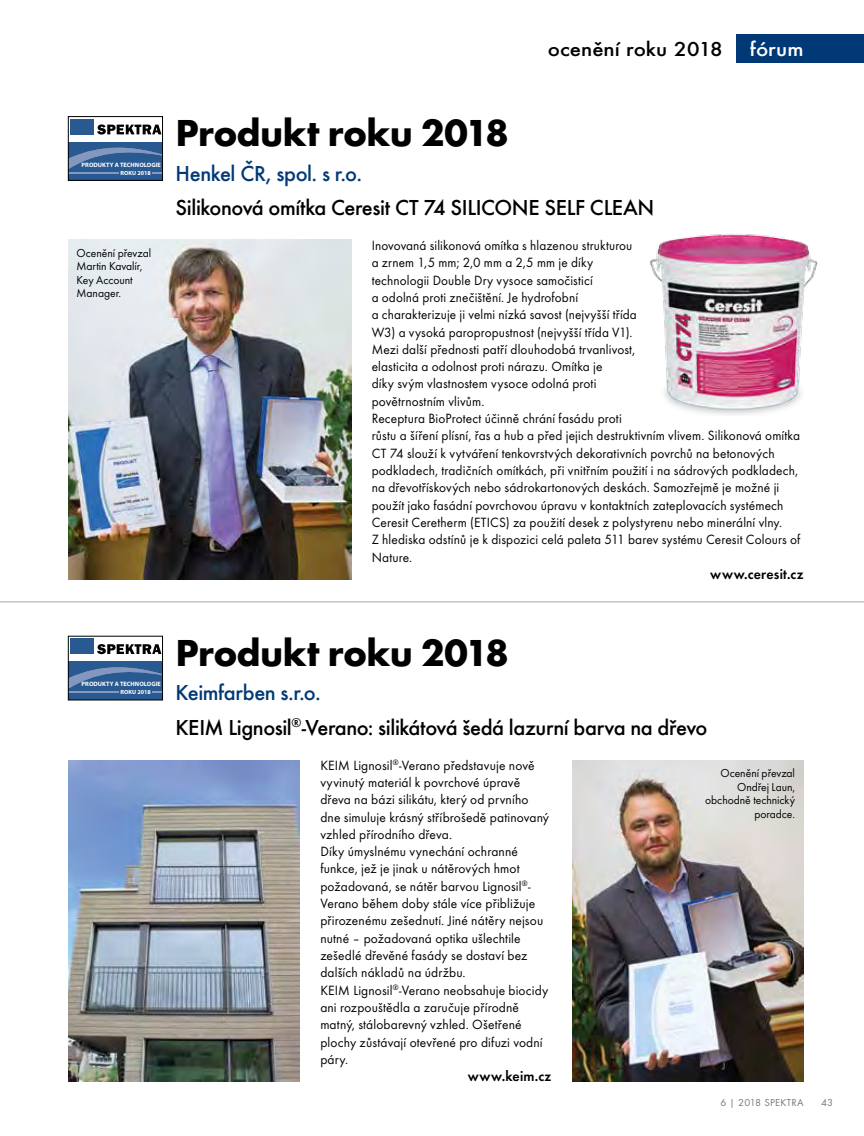
<style>
.page{position:relative;width:864px;height:1136px;background:#fff}
.page>*{position:absolute;margin:0;border:0;box-sizing:border-box;transform-origin:0 0}
.t1{font:700 39px "Futura TOT";letter-spacing:-.02em;color:#000}
.t2{font:500 22.5px/34.7px "Futura TOT";letter-spacing:-.015em;color:#000}
.t3{font:500 22.5px "Futura TOT";letter-spacing:-.02em;color:#003976}
.t4{font:500 21px "Futura TOT";color:#000;scale:1.1 1}
.t5{font:500 21px "Futura TOT";letter-spacing:.005em;color:#fff;scale:1.1 1}
.t6{font:600 14.7px "Futura TOT";letter-spacing:.015em;color:#000;scale:.95 1}
.t7{font:13.95px/17.2px "Futura TOT";letter-spacing:.01em;color:#000;scale:.95 1}
.t8{font:13.95px/17.2px "Futura TOT";letter-spacing:.01em;color:#000}
.t9{font:12px/13.5px "Futura TOT";letter-spacing:-.005em;color:#000}
.t10{font:10.5px "Futura TOT";letter-spacing:.02em;color:#77787b}
.t11{font:700 6.3px "Myriad Pro";color:#fff}
.t12{font:700 6px "Myriad Pro";color:#fff}
.s1{color:#003976}
</style>
<div class="page">
<img style="left:650px;top:234px;width:168px;height:181px">
<hr style="left:0;top:601px;width:863px;height:1px;background:#aca39b">
<div style="left:736px;top:34px;width:127px;height:29px;background:#003976"></div>
<div style="left:68px;top:661px;width:94px;height:39px;background:#285990"></div>
<svg style="left:97px;top:644px;width:64px;height:10px"></svg>
<div style="left:70px;top:638px;width:24px;height:16px;background:#285990"></div>
<svg style="left:70px;top:667px;width:91px;height:26px"></svg>
<div style="left:68px;top:636px;width:95px;height:64px;border:1px solid #000"></div>
<img style="left:572px;top:760px;width:231px;height:321px">
<img style="left:68px;top:760px;width:231px;height:320px">
<div style="left:68px;top:142px;width:94px;height:38px;background:#285990"></div>
<svg style="left:97px;top:124px;width:64px;height:10px"></svg>
<div style="left:70px;top:119px;width:24px;height:15px;background:#285990"></div>
<svg style="left:70px;top:147px;width:91px;height:27px"></svg>
<div style="left:68px;top:116px;width:95px;height:64px;border:1px solid #000"></div>
<img style="left:68px;top:240px;width:283px;height:339px">
<h3 class="t4" style="left:547px;top:37px;width:161px">ocenění roku 2018</h3>
<h3 class="t5" style="left:749px;top:37px;width:50px">fórum</h3>
<p class="t11" style="left:82px;top:161px;width:81px">PRODUKTY A TECHNOLOGIE</p>
<p class="t12" style="left:120px;top:169px;width:32px">ROKU 2018</p>
<p class="t9" style="left:77px;top:246px;width:76px">Ocenění převzal<br>Martin Kavalír,<br>Key Account<br>Manager.</p>
<h1 class="t1" style="left:175px;top:109px;width:334px">Produkt roku 2018</h1>
<h2 class="t3" style="left:175px;top:160px;width:188px">Henkel ČR, spol. s r.o.</h2>
<h2 class="t2" style="left:175px;top:190px;width:480px">Silikonová omítka Ceresit CT 74 SILICONE SELF CLEAN</h2>
<p class="t7" style="left:371px;top:236px;width:452px">Inovovaná silikonová omítka s hlazenou strukturou<br>a zrnem 1,5 mm; 2,0 mm a 2,5 mm je díky<br>technologii Double Dry vysoce samočisticí<br>a odolná proti znečištění. Je hydrofobní<br>a charakterizuje ji velmi nízká savost (nejvyšší třída<br>W3) a vysoká paropropustnost (nejvyšší třída V1).<br>Mezi další přednosti patří dlouhodobá trvanlivost,<br>elasticita a odolnost proti nárazu. Omítka je<br>díky svým vlastnostem vysoce odolná proti<br>povětrnostním vlivům.<br>Receptura BioProtect účinně chrání fasádu proti<br>růstu a šíření plísní, řas a hub a před jejich destruktivním vlivem. Silikonová omítka CT 74 slouží k vytváření tenkovrstvých dekorativních povrchů na betonových podkladech, tradičních omítkách, při vnitřním použití i na sádrových podkladech, na dřevotřískových nebo sádrokartonových deskách. Samozřejmě je možné ji použít jako fasádní povrchovou úpravu v kontaktních zateplovacích systémech Ceresit Ceretherm (ETICS) za použití desek z polystyrenu nebo minerální vlny.<br>Z hlediska odstínů je k dispozici celá paleta 511 barev systému Ceresit Colours of Nature.</p>
<p class="t6" style="left:710px;top:565px;width:100px">www.ceresit.cz</p>
<p class="t11" style="left:82px;top:680px;width:81px">PRODUKTY A TECHNOLOGIE</p>
<p class="t12" style="left:120px;top:688px;width:32px">ROKU 2018</p>
<h1 class="t1" style="left:175px;top:628px;width:334px">Produkt roku 2018</h1>
<h2 class="t2" style="left:175px;top:675px;width:533px"><span class="s1">Keimfarben s.r.o.<br></span>KEIM Lignosil<sup>®</sup>-Verano: silikátová šedá lazurní barva na dřevo</h2>
<p class="t8" style="left:320px;top:756px;width:230px">KEIM Lignosil<sup>®</sup>-Verano představuje nově vyvinutý materiál k povrchové úpravě dřeva na bázi silikátu, který od prvního dne simuluje krásný stříbrošedě patinovaný vzhled přírodního dřeva.<br>Díky úmyslnému vynechání ochranné funkce, jež je jinak u nátěrových hmot požadovaná, se nátěr barvou Lignosil<sup>®</sup>- Verano během doby stále více přibližuje přirozenému zešednutí. Jiné nátěry nejsou nutné – požadovaná optika ušlechtile zešedlé dřevěné fasády se dostaví bez dalších nákladů na údržbu.<br>KEIM Lignosil<sup>®</sup>-Verano neobsahuje biocidy ani rozpouštědla a zaručuje přírodně matný, stálobarevný vzhled. Ošetřené plochy zůstávají otevřené pro difuzi vodní páry.</p>
<p class="t6" style="left:467px;top:1067px;width:89px">www.keim.cz</p>
<p class="t9" style="left:705px;top:766px;width:91px;text-align:right">Ocenění převzal<br>Ondřej Laun, obchodně technický poradce.</p>
<p class="t10" style="left:720px;top:1096px;width:85px">6 | 2018 SPEKTRA</p>
<p class="t10" style="left:820px;top:1096px;width:14px">43</p>
</div>
